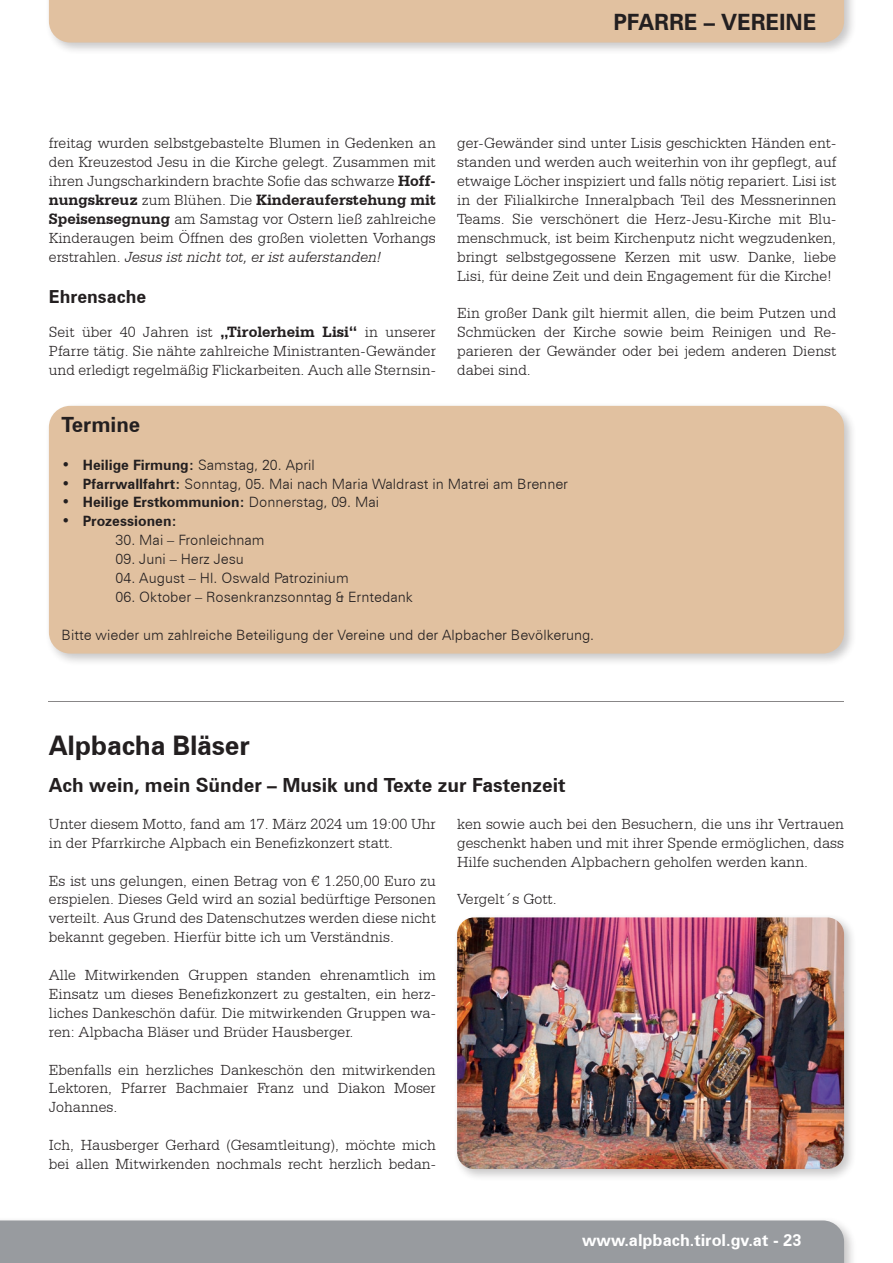
<style>
.page{position:relative;width:893px;height:1263px;background:#fff}
.page>*{position:absolute;margin:0;border:0;box-sizing:border-box;transform-origin:0 0}
.t1{font:700 27px "Zurich BT";letter-spacing:-.01em;color:#231f20}
.t2{font:700 22.5px "Zurich BT";color:#231f20}
.t3{font:700 21px "Zurich BT";color:#231f20}
.t4{font:700 19.5px "Zurich BT";color:#231f20}
.t5{font:700 18px "Zurich BT";color:#231f20}
.t6{font:700 16.5px "Zurich BT";color:#fff}
.t7{font:300 15.75px/18.9px "Serifa BT";color:#231f20;text-align:justify}
.t8{font:300 14.25px "Zurich BT";color:#231f20}
.t9{font:700 14.25px "Zurich BT";color:#231f20}
.s1{font-weight:700}
.s2{font-style:italic}
.s3{font-family:"Serifa BT";font-size:15px}
.s4{font-family:"Serifa BT";font-weight:300;font-size:15px}
.s5{font-weight:300}
</style>
<div class="page">
<div style="left:0;top:1216px;width:857px;height:47px;background:#231f20;opacity:.25"></div>
<div style="left:0;top:1220px;width:844px;height:43px;background:#989b9f"></div>
<div style="left:45px;top:0;width:812px;height:55px;background:#231f20;opacity:.25"></div>
<div style="left:49px;top:0;width:795px;height:43px;background:#e1c1a0"></div>
<div style="left:45px;top:402px;width:812px;height:264px;background:#231f20;opacity:.25"></div>
<div style="left:49px;top:406px;width:795px;height:247px;background:#e1c1a0;border-radius:21px"></div>
<div style="left:453px;top:913px;width:404px;height:269px;background:#231f20;opacity:.25"></div>
<img style="left:457px;top:917px;width:387px;height:252px">
<hr style="left:47px;top:700px;width:798px;height:3px;background:#fff;opacity:.5">
<h2 class="t2" style="left:613px;top:8px;width:205px">PFARRE – VEREINE</h2>
<p class="t7" style="left:49px;top:134px;width:388px">freitag wurden selbstgebastelte Blumen in Gedenken an den Kreuzestod Jesu in die Kirche gelegt. Zusammen mit ihren Jungscharkindern brachte Sofie das schwarze <span class="s1">Hoff&shy;nungskreuz</span> zum Blühen. Die <span class="s1">Kinderauferstehung mit Speisensegnung</span> am Samstag vor Ostern ließ zahlreiche Kinderaugen beim Öffnen des großen violetten Vorhangs erstrahlen. <span class="s2">Jesus ist nicht tot, er ist auferstanden!</span></p>
<p class="t5" style="left:49px;top:285px;width:99px">Ehrensache</p>
<p class="t7" style="left:49px;top:323px;width:388px">Seit über 40 Jahren ist <span class="s1">„Tirolerheim Lisi“</span> in unserer Pfarre tätig. Sie nähte zahlreiche Ministranten-Gewänder und erledigt regelmäßig Flickarbeiten. Auch alle Sternsin-</p>
<p class="t7" style="left:457px;top:134px;width:381px">ger-Gewänder sind unter Lisis geschickten Händen ent&shy;standen und werden auch weiterhin von ihr gepflegt, auf etwaige Löcher inspiziert und falls nötig repariert. Lisi ist in der Filialkirche Inneralpbach Teil des Messnerinnen Teams. Sie verschönert die Herz-Jesu-Kirche mit Blu&shy;menschmuck, ist beim Kirchenputz nicht wegzudenken, bringt selbstgegossene Kerzen mit usw. Danke, liebe Lisi, für deine Zeit und dein Engagement für die Kirche!</p>
<p class="t7" style="left:457px;top:304px;width:381px">Ein großer Dank gilt hiermit allen, die beim Putzen und Schmücken der Kirche sowie beim Reinigen und Re&shy;parieren der Gewänder oder bei jedem anderen Dienst dabei sind.</p>
<h3 class="t3" style="left:62px;top:412px;width:80px">Termine</h3>
<p class="t8" style="left:62px;top:456px;width:255px"><span class="s3">•</span> <span class="s1">Heilige Firmung:</span> Samstag, 20. April</p>
<p class="t8" style="left:62px;top:475px;width:508px"><span class="s3">•</span> <span class="s1">Pfarrwallfahrt:</span> Sonntag, 05. Mai nach Maria Waldrast in Matrei am Brenner</p>
<p class="t9" style="left:62px;top:494px;width:319px"><span class="s4">•</span> Heilige Erstkommunion: <span class="s5">Donnerstag, 09. Mai</span></p>
<p class="t9" style="left:62px;top:513px;width:117px"><span class="s4">•</span> Prozessionen:</p>
<p class="t8" style="left:116px;top:531px;width:150px">30. Mai – Fronleichnam</p>
<p class="t8" style="left:116px;top:550px;width:130px">09. Juni – Herz Jesu</p>
<p class="t8" style="left:116px;top:569px;width:235px">04. August – Hl. Oswald Patrozinium</p>
<p class="t8" style="left:116px;top:588px;width:299px">06. Oktober – Rosenkranzsonntag &amp; Erntedank</p>
<p class="t8" style="left:62px;top:626px;width:534px">Bitte wieder um zahlreiche Beteiligung der Vereine und der Alpbacher Bevölkerung.</p>
<h1 class="t1" style="left:49px;top:729px;width:202px">Alpbacha Bläser</h1>
<p class="t4" style="left:49px;top:773px;width:518px">Ach wein, mein Sünder – Musik und Texte zur Fastenzeit</p>
<p class="t7" style="left:457px;top:814px;width:388px">ken sowie auch bei den Besuchern, die uns ihr Vertrauen geschenkt haben und mit ihrer Spende ermöglichen, dass Hilfe suchenden Alpbachern geholfen werden kann.</p>
<p class="t7" style="left:457px;top:890px;width:101px">Vergelt´s Gott.</p>
<p class="t7" style="left:49px;top:814px;width:388px">Unter diesem Motto, fand am 17. März 2024 um 19:00 Uhr in der Pfarrkirche Alpbach ein Benefizkonzert statt.</p>
<p class="t7" style="left:49px;top:871px;width:388px">Es ist uns gelungen, einen Betrag von € 1.250,00 Euro zu erspielen. Dieses Geld wird an sozial bedürftige Personen verteilt. Aus Grund des Datenschutzes werden diese nicht bekannt gegeben. Hierfür bitte ich um Verständnis.</p>
<p class="t7" style="left:49px;top:965px;width:388px">Alle Mitwirkenden Gruppen standen ehrenamtlich im Einsatz um dieses Benefizkonzert zu gestalten, ein herz&shy;liches Dankeschön dafür. Die mitwirkenden Gruppen wa&shy;ren: Alpbacha Bläser und Brüder Hausberger.</p>
<p class="t7" style="left:49px;top:1060px;width:388px">Ebenfalls ein herzliches Dankeschön den mitwirkenden Lektoren, Pfarrer Bachmaier Franz und Diakon Moser Johannes.</p>
<p class="t7" style="left:49px;top:1135px;width:388px">Ich, Hausberger Gerhard (Gesamtleitung), möchte mich bei allen Mitwirkenden nochmals recht herzlich bedan-</p>
<p class="t6" style="left:582px;top:1230px;width:221px">www.alpbach.tirol.gv.at - 23</p>
</div>
